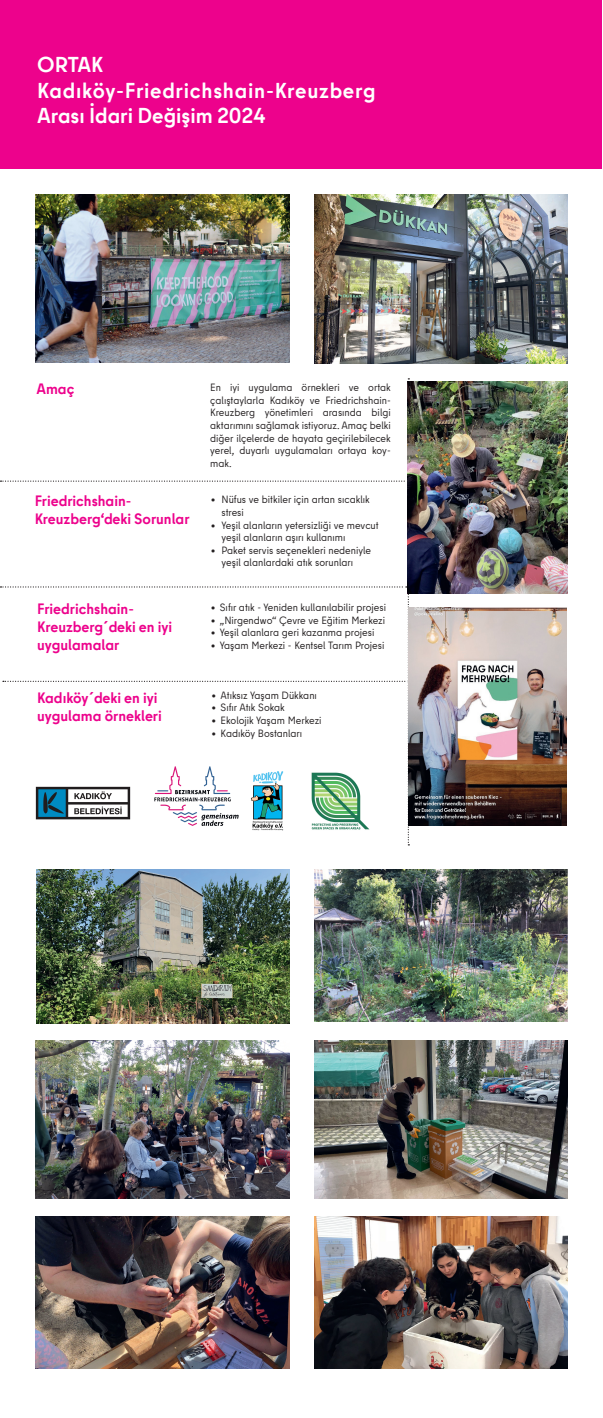
<style>
.page{position:relative;width:603px;height:1418px;background:#fff}
.page>*{position:absolute;margin:0;border:0;box-sizing:border-box;transform-origin:0 0}
.t1{font:700 21.5px/25.8px "Berlin Type Office";letter-spacing:.02em;color:#fff}
.t2{font:700 15px/18px "Berlin Type Office";color:#ed028c}
.t3{font:10.5px/12.6px "Berlin Type Office";color:#231f20}
</style>
<div class="page">
<div style="left:0;top:0;width:601px;height:168px;background:#ed028c"></div>
<svg style="left:0;top:378px;width:409px;height:467px"></svg>
<img style="left:314px;top:1040px;width:253px;height:158px">
<img style="left:314px;top:195px;width:253px;height:168px">
<img style="left:314px;top:1216px;width:253px;height:152px">
<img style="left:35px;top:195px;width:254px;height:168px">
<img style="left:36px;top:869px;width:253px;height:154px">
<img style="left:35px;top:1216px;width:254px;height:152px">
<img style="left:310px;top:770px;width:61px;height:61px">
<img style="left:314px;top:869px;width:253px;height:152px">
<img style="left:35px;top:1040px;width:254px;height:158px">
<img style="left:28px;top:782px;width:110px;height:53px">
<img style="left:141px;top:761px;width:101px;height:74px">
<img style="left:408px;top:607px;width:158px;height:218px">
<img style="left:407px;top:382px;width:160px;height:211px">
<img style="left:252px;top:820px;width:31px;height:11px">
<img style="left:250px;top:770px;width:35px;height:49px">
<h1 class="t1" style="left:37px;top:51px;width:339px">ORTAK<br>Kadıköy-Friedrichshain-Kreuzberg<br>Arası İdari Değişim 2024</h1>
<h2 class="t2" style="left:36px;top:380px;width:39px">Amaç</h2>
<h2 class="t2" style="left:35px;top:492px;width:156px">Friedrichshain-<br>Kreuzberg‘deki Sorunlar</h2>
<h2 class="t2" style="left:37px;top:600px;width:136px">Friedrichshain-<br>Kreuzberg´deki en iyi uygulamalar</h2>
<h2 class="t2" style="left:37px;top:688px;width:126px">Kadıköy´deki en iyi uygulama örnekleri</h2>
<p class="t3" style="left:210px;top:381px;width:182px;text-align:justify">En iyi uygulama örnekleri ve ortak çalıştaylarla Kadıköy ve Friedrichshain-Kreuzberg yönetimleri arasında bilgi aktarımını sağlamak istiyoruz. Amaç belki diğer ilçelerde de hayata geçirilebilecek yerel, duyarlı uygulamaları ortaya koy&shy;mak.</p>
<p class="t3" style="left:221px;top:493px;width:150px;text-indent:-11px">• Nüfus ve bitkiler için artan sıcaklık stresi</p>
<p class="t3" style="left:221px;top:518px;width:159px;text-indent:-11px">• Yeşil alanların yetersizliği ve mevcut yeşil alanların aşırı kullanımı</p>
<p class="t3" style="left:221px;top:544px;width:151px;text-indent:-11px">• Paket servis seçenekleri nedeniyle yeşil alanlardaki atık sorunları</p>
<p class="t3" style="left:211px;top:601px;width:177px">• Sıfır atık - Yeniden kullanılabilir projesi</p>
<p class="t3" style="left:211px;top:614px;width:176px">• „Nirgendwo“ Çevre ve Eğitim Merkezi</p>
<p class="t3" style="left:211px;top:626px;width:165px">• Yeşil alanlara geri kazanma projesi</p>
<p class="t3" style="left:211px;top:639px;width:175px">• Yaşam Merkezi - Kentsel Tarım Projesi</p>
<p class="t3" style="left:211px;top:689px;width:107px">• Atıksız Yaşam Dükkanı</p>
<p class="t3" style="left:211px;top:701px;width:75px">• Sıfır Atık Sokak</p>
<p class="t3" style="left:211px;top:714px;width:111px">• Ekolojik Yaşam Merkezi</p>
<p class="t3" style="left:211px;top:726px;width:92px">• Kadıköy Bostanları</p>
</div>
